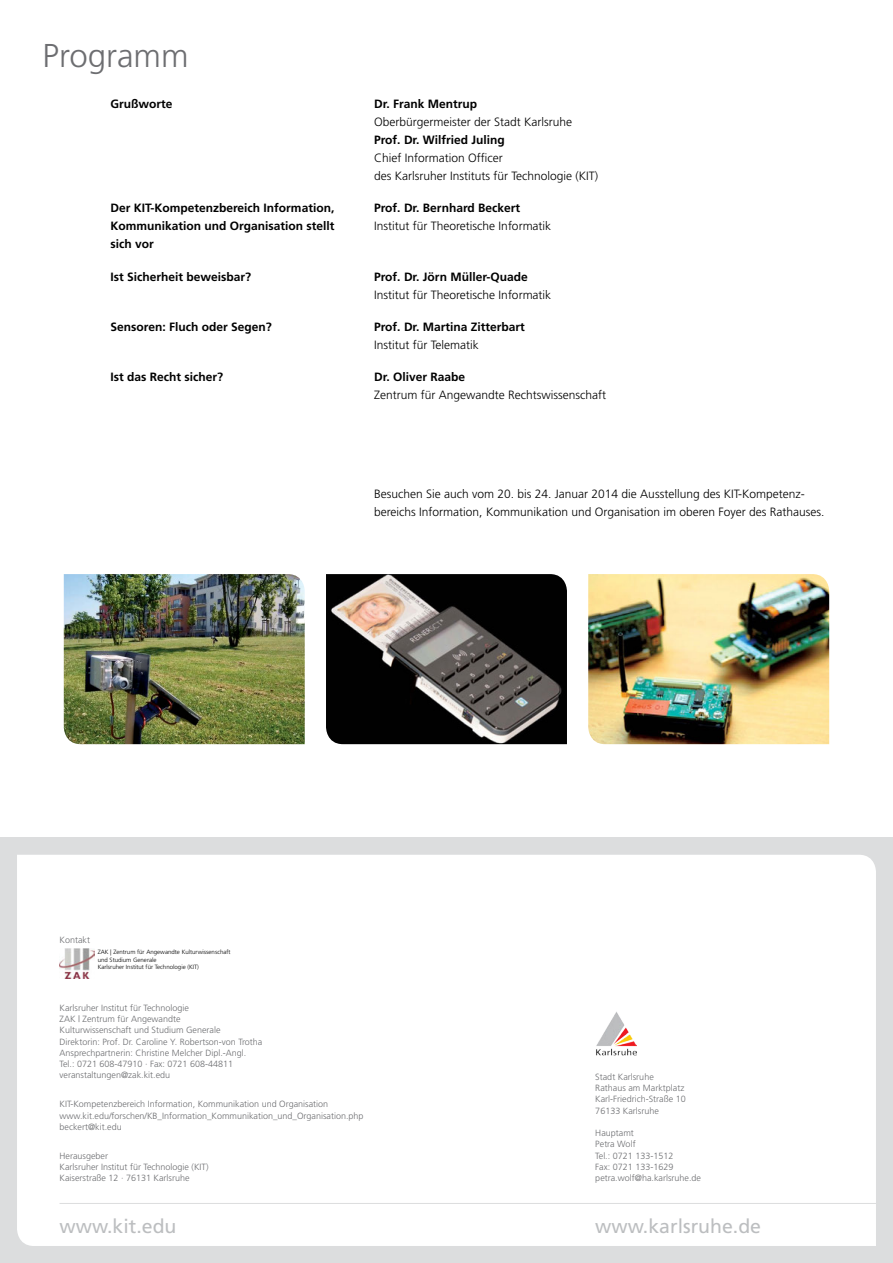
<style>
.page{position:relative;width:893px;height:1263px;background:#fff}
.page>*{position:absolute;margin:0;border:0;box-sizing:border-box;transform-origin:0 0}
.t1{font:300 33px "Frutiger";color:#6d6e71}
.t2{font:19.5px "Frutiger";color:#bcbec0}
.t3{font:300 12px/18px "Frutiger";color:#000}
.t4{font:700 12px/18px "Frutiger";color:#000;text-align:justify}
.t5{font:300 9px/11.2px "Frutiger";color:#6d6e71}
.t6{font:300 6.15px/7.4px "Frutiger LT Std";color:#000}
</style>
<div class="page">
<div style="left:0;top:838px;width:893px;height:425px;background:#dcddde"></div>
<div style="left:17px;top:855px;width:859px;height:391px;background:#fff"></div>
<img style="left:326px;top:574px;width:241px;height:170px">
<img style="left:64px;top:574px;width:241px;height:170px">
<img style="left:60px;top:948px;width:35px;height:30px">
<img style="left:595px;top:1011px;width:41px;height:45px">
<hr style="left:60px;top:1203px;width:816px;height:1px;background:#dcddde">
<img style="left:588px;top:574px;width:241px;height:170px">
<h1 class="t1" style="left:43px;top:37px;width:148px">Programm</h1>
<h3 class="t4" style="left:111px;top:95px;width:64px">Grußworte</h3>
<h3 class="t4" style="left:374px;top:95px;width:104px">Dr. Frank Mentrup</h3>
<h3 class="t3" style="left:374px;top:113px;width:199px">Oberbürgermeister der Stadt Karlsruhe</h3>
<h3 class="t4" style="left:374px;top:131px;width:132px">Prof. Dr. Wilfried Juling</h3>
<h3 class="t3" style="left:374px;top:149px;width:226px">Chief Information Officer<br>des Karlsruher Instituts für Technologie (KIT)</h3>
<h3 class="t4" style="left:111px;top:199px;width:226px">Der KIT-Kompetenzbereich Information, Kommunikation und Organisation stellt sich vor</h3>
<h3 class="t4" style="left:374px;top:199px;width:148px">Prof. Dr. Bernhard Beckert</h3>
<h3 class="t3" style="left:374px;top:217px;width:179px">Institut für Theoretische Informatik</h3>
<h3 class="t4" style="left:111px;top:267px;width:142px">Ist Sicherheit beweisbar?</h3>
<h3 class="t4" style="left:374px;top:267px;width:155px">Prof. Dr. Jörn Müller-Quade</h3>
<h3 class="t3" style="left:374px;top:286px;width:179px">Institut für Theoretische Informatik</h3>
<h3 class="t4" style="left:111px;top:318px;width:163px">Sensoren: Fluch oder Segen?</h3>
<h3 class="t4" style="left:374px;top:318px;width:152px">Prof. Dr. Martina Zitterbart</h3>
<h3 class="t3" style="left:374px;top:336px;width:106px">Institut für Telematik</h3>
<h3 class="t4" style="left:111px;top:368px;width:114px">Ist das Recht sicher?</h3>
<h3 class="t4" style="left:374px;top:368px;width:92px">Dr. Oliver Raabe</h3>
<h3 class="t3" style="left:374px;top:386px;width:234px">Zentrum für Angewandte Rechtswissenschaft</h3>
<h3 class="t3" style="left:374px;top:485px;width:452px">Besuchen Sie auch vom 20. bis 24. Januar 2014 die Ausstellung des KIT-Kompetenz&shy;bereichs Information, Kommunikation und Organisation im oberen Foyer des Rathauses.</h3>
<p class="t5" style="left:60px;top:935px;width:32px">Kontakt</p>
<p class="t6" style="left:98px;top:948px;width:134px">ZAK | Zentrum für Angewandte Kulturwissenschaft und Studium Generale<br>Karlsruher Institut für Technologie (KIT)</p>
<p class="t5" style="left:60px;top:1002px;width:204px">Karlsruher Institut für Technologie<br>ZAK | Zentrum für Angewandte<br>Kulturwissenschaft und Studium Generale Direktorin: Prof. Dr. Caroline Y. Robertson-von Trotha Ansprechpartnerin: Christine Melcher Dipl.-Angl.<br>Tel.: 0721 608-47910 · Fax: 0721 608-44811 veranstaltungen@zak.kit.edu</p>
<p class="t5" style="left:60px;top:1098px;width:306px">KIT-Kompetenzbereich Information, Kommunikation und Organisation www.kit.edu/forschen/KB_Information_Kommunikation_und_Organisation.php beckert@kit.edu</p>
<p class="t5" style="left:60px;top:1150px;width:151px">Herausgeber<br>Karlsruher Institut für Technologie (KIT)<br>Kaiserstraße 12 · 76131 Karlsruhe</p>
<h2 class="t2" style="left:60px;top:1215px;width:119px">www.kit.edu</h2>
<p class="t5" style="left:595px;top:1071px;width:92px">Stadt Karlsruhe<br>Rathaus am Marktplatz<br>Karl-Friedrich-Straße 10<br>76133 Karlsruhe</p>
<p class="t5" style="left:595px;top:1127px;width:107px">Hauptamt<br>Petra Wolf<br>Tel.: 0721 133-1512<br>Fax: 0721 133-1629 petra.wolf@ha.karlsruhe.de</p>
<h2 class="t2" style="left:595px;top:1215px;width:167px">www.karlsruhe.de</h2>
</div>
